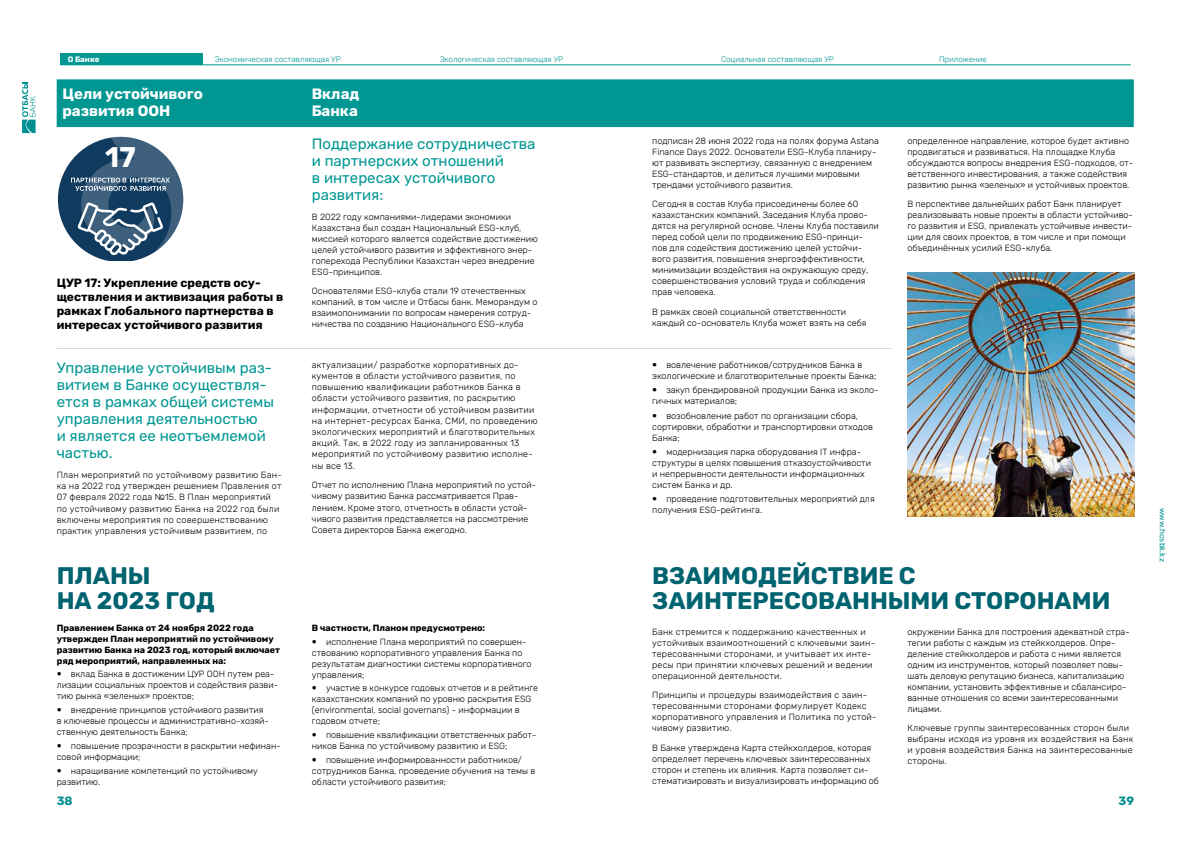
<style>
.page{position:relative;width:1191px;height:842px;background:#fff}
.page>*{position:absolute;margin:0;border:0;box-sizing:border-box;transform-origin:0 0}
.t1{font:700 28.4px "Rubik";color:#fff}
.t2{font:700 24px/25px "Rubik";color:#006370}
.t3{font:15px/17px "Rubik";color:#009793}
.t4{font:700 15px/17px "Rubik";color:#fff}
.t5{font:700 12px/14px "Rubik";color:#000}
.t6{font:700 12px "Rubik";color:#009093}
.t7{font:700 12px "Rubik";color:#009092}
.t8{font:300 9px/11px "Rubik";color:#000}
.t9{font:300 9px/11.2px "Rubik";letter-spacing:.02em;color:#000}
.t10{font:700 9px/11px "Rubik";color:#000}
.t11{font:8px "Rubik";color:#009093}
.t12{font:300 7.9px "Rubik";color:#009793}
.t13{font:700 7.9px "Rubik";color:#fff}
</style>
<div class="page">
<svg style="left:22px;top:82px;width:14px;height:51px"></svg>
<div style="left:60px;top:53px;width:143px;height:12px;background:#009793"></div>
<hr style="left:60px;top:65px;width:1070px;height:1px;background:#029793">
<svg style="left:58px;top:137px;width:125px;height:124px"></svg>
<div style="left:57px;top:79px;width:1076px;height:48px;background:#009793"></div>
<hr style="left:57px;top:348px;width:834px;height:1px;background:#dadada">
<img style="left:907px;top:272px;width:227px;height:245px">
<p class="t13" style="left:68px;top:55px;width:33px">О Банке</p>
<p class="t12" style="left:215px;top:55px;width:127px">Экономическая составляющая УР</p>
<p class="t12" style="left:440px;top:55px;width:125px">Экологическая составляющая УР</p>
<p class="t12" style="left:721px;top:55px;width:114px">Социальная составляющая УР</p>
<p class="t12" style="left:939px;top:55px;width:49px">Приложение</p>
<h3 class="t4" style="left:62px;top:86px;width:142px">Цели устойчивого развития ООН</h3>
<h3 class="t4" style="left:312px;top:86px;width:49px">Вклад<br>Банка</h3>
<h3 class="t3" style="left:312px;top:136px;width:225px">Поддержание сотрудничества и партнерских отношений<br>в интересах устойчивого развития:</h3>
<p class="t8" style="left:312px;top:211px;width:228px">В 2022 году компаниями-лидерами экономики Казахстана был создан Национальный ESG-клуб, миссией которого является содействие достижению целей устойчивого развития и эффективного энер&shy;гоперехода Республики Казахстан через внедрение ESG-принципов.</p>
<p class="t8" style="left:312px;top:286px;width:227px">Основателями ESG-клуба стали 19 отечественных компаний, в том числе и Отбасы банк. Меморандум о взаимопонимании по вопросам намерения сотруд&shy;ничества по созданию Национального ESG-клуба</p>
<h1 class="t1" style="left:105px;top:141px;width:32px">17</h1>
<h3 class="t5" style="left:57px;top:276px;width:228px">ЦУР 17: Укрепление средств осу&shy;ществления и активизация работы в рамках Глобального партнерства в интересах устойчивого развития</h3>
<h3 class="t3" style="left:57px;top:360px;width:219px">Управление устойчивым раз&shy;витием в Банке осуществля&shy;ется в рамках общей системы управления деятельностью<br>и является ее неотъемлемой частью.</h3>
<p class="t9" style="left:57px;top:470px;width:226px">План мероприятий по устойчивому развитию Бан&shy;ка на 2022 год утвержден решением Правления от 07 февраля 2022 года №15. В План мероприятий по устойчивому развитию Банка на 2022 год были включены мероприятия по совершенствованию практик управления устойчивым развитием, по</p>
<h2 class="t2" style="left:57px;top:564px;width:160px">ПЛАНЫ<br>НА 2023 ГОД</h2>
<p class="t10" style="left:57px;top:622px;width:225px">Правлением Банка от 24 ноября 2022 года утвержден План мероприятий по устойчивому развитию Банка на 2023 год, который включает ряд мероприятий, направленных на:</p>
<p class="t8" style="left:57px;top:669px;width:223px;text-indent:14px">вклад Банка в достижении ЦУР ООН путем реа&shy;лизации социальных проектов и содействия разви&shy;тию рынка «зеленых» проектов;</p>
<p class="t8" style="left:57px;top:705px;width:214px;text-indent:14px">внедрение принципов устойчивого развития в ключевые процессы и административно-хозяй&shy;ственную деятельность Банка;</p>
<p class="t8" style="left:57px;top:741px;width:226px;text-indent:14px">повышение прозрачности в раскрытии нефинан&shy;совой информации;</p>
<p class="t8" style="left:57px;top:765px;width:203px;text-indent:14px">наращивание компетенций по устойчивому развитию.</p>
<p class="t9" style="left:312px;top:359px;width:227px">актуализации/ разработке корпоративных до&shy;кументов в области устойчивого развития, по повышению квалификации работников Банка в области устойчивого развития, по раскрытию информации, отчетности об устойчивом развитии на интернет-ресурсах Банка, СМИ, по проведению экологических мероприятий и благотворительных акций. Так, в 2022 году из запланированных 13 мероприятий по устойчивому развитию исполне&shy;ны все 13.</p>
<p class="t8" style="left:312px;top:480px;width:226px">Отчет по исполнению Плана мероприятий по устой&shy;чивому развитию Банка рассматривается Прав&shy;лением. Кроме этого, отчетность в области устой&shy;чивого развития представляется на рассмотрение Совета директоров Банка ежегодно.</p>
<p class="t10" style="left:312px;top:622px;width:175px">В частности, Планом предусмотрено:</p>
<p class="t8" style="left:312px;top:636px;width:221px;text-indent:14px">исполнение Плана мероприятий по совершен&shy;ствованию корпоративного управления Банка по результатам диагностики системы корпоративного управления;</p>
<p class="t8" style="left:312px;top:683px;width:228px;text-indent:14px">участие в конкурсе годовых отчетов и в рейтинге казахстанских компаний по уровню раскрытия ESG (environmental, social governans) - информации в годовом отчете;</p>
<p class="t8" style="left:312px;top:730px;width:226px;text-indent:14px">повышение квалификации ответственных работ&shy;ников Банка по устойчивому развитию и ESG;</p>
<p class="t8" style="left:312px;top:755px;width:225px;text-indent:14px">повышение информированности работников/ сотрудников Банка, проведение обучения на темы в области устойчивого развития;</p>
<p class="t8" style="left:652px;top:135px;width:228px">подписан 28 июня 2022 года на полях форума Astana Finance Days 2022. Основатели ESG-Клуба планиру&shy;ют развивать экспертизу, связанную с внедрением ESG-стандартов, и делиться лучшими мировыми трендами устойчивого развития.</p>
<p class="t8" style="left:652px;top:199px;width:228px">Сегодня в состав Клуба присоединены более 60 казахстанских компаний. Заседания Клуба прово&shy;дятся на регулярной основе. Члены Клуба поставили перед собой цели по продвижению ESG-принци&shy;пов для содействия достижению целей устойчи&shy;вого развития, повышения энергоэффективности, минимизации воздействия на окружающую среду, совершенствования условий труда и соблюдения прав человека.</p>
<p class="t8" style="left:652px;top:306px;width:216px">В рамках своей социальной ответственности каждый со-основатель Клуба может взять на себя</p>
<p class="t8" style="left:652px;top:359px;width:226px;text-align:center">вовлечение работников/сотрудников Банка в экологические и благотворительные проекты Банка;</p>
<p class="t8" style="left:652px;top:385px;width:228px;text-indent:14px">закуп брендированой продукции Банка из эколо&shy;гичных материалов;</p>
<p class="t8" style="left:652px;top:410px;width:222px;text-indent:14px">возобновление работ по организации сбора, сортировки, обработки и транспортировки отходов<br>Банка;</p>
<p class="t8" style="left:652px;top:446px;width:220px;text-indent:14px">модернизация парка оборудования IT инфра&shy;структуры в целях повышения отказоустойчивости и непрерывности деятельности информационных систем Банка и др.</p>
<p class="t8" style="left:652px;top:494px;width:224px;text-indent:14px">проведение подготовительных мероприятий для получения ESG-рейтинга.</p>
<p class="t8" style="left:907px;top:135px;width:227px">определенное направление, которое будет активно продвигаться и развиваться. На площадке Клуба обсуждаются вопросы внедрения ESG-подходов, от&shy;ветственного инвестирования, а также содействия развитию рынка «зеленых» и устойчивых проектов.</p>
<p class="t8" style="left:907px;top:199px;width:227px">В перспективе дальнейших работ Банк планирует реализовывать новые проекты в области устойчиво&shy;го развития и ESG, привлекать устойчивые инвести&shy;ции для своих проектов, в том числе и при помощи объединённых усилий ESG-клуба.</p>
<h2 class="t2" style="left:652px;top:564px;width:460px">ВЗАИМОДЕЙСТВИЕ С<br>ЗАИНТЕРЕСОВАННЫМИ СТОРОНАМИ</h2>
<p class="t8" style="left:907px;top:626px;width:224px">окружении Банка для построения адекватной стра&shy;тегии работы с каждым из стейкхолдеров. Опре&shy;деление стейкхолдеров и работа с ними является одним из инструментов, который позволяет повы&shy;шать деловую репутацию бизнеса, капитализацию компании, установить эффективные и сбалансиро&shy;ванные отношения со всеми заинтересованными лицами.</p>
<p class="t9" style="left:907px;top:723px;width:227px">Ключевые группы заинтересованных сторон были выбраны исходя из уровня их воздействия на Банк и уровня воздействия Банка на заинтересованные стороны.</p>
<p class="t9" style="left:652px;top:626px;width:224px">Банк стремится к поддержанию качественных и устойчивых взаимоотношений с ключевыми заин&shy;тересованными сторонами, и учитывает их инте&shy;ресы при принятии ключевых решений и ведении операционной деятельности.</p>
<p class="t9" style="left:652px;top:690px;width:226px">Принципы и процедуры взаимодействия с заин&shy;тересованными сторонами формулирует Кодекс корпоративного управления и Политика по устой&shy;чивому развитию.</p>
<p class="t8" style="left:652px;top:742px;width:228px">В Банке утверждена Карта стейкхолдеров, которая определяет перечень ключевых заинтересованных сторон и степень их влияния. Карта позволяет си&shy;стематизировать и визуализировать информацию об</p>
<h3 class="t6" style="left:57px;top:793px;width:18px">38</h3>
<h3 class="t7" style="left:1118px;top:793px;width:17px">39</h3>
<p class="t11" style="left:1167px;top:508px;width:55px;rotate:90deg">www.hcsbk.kz</p>
</div>
